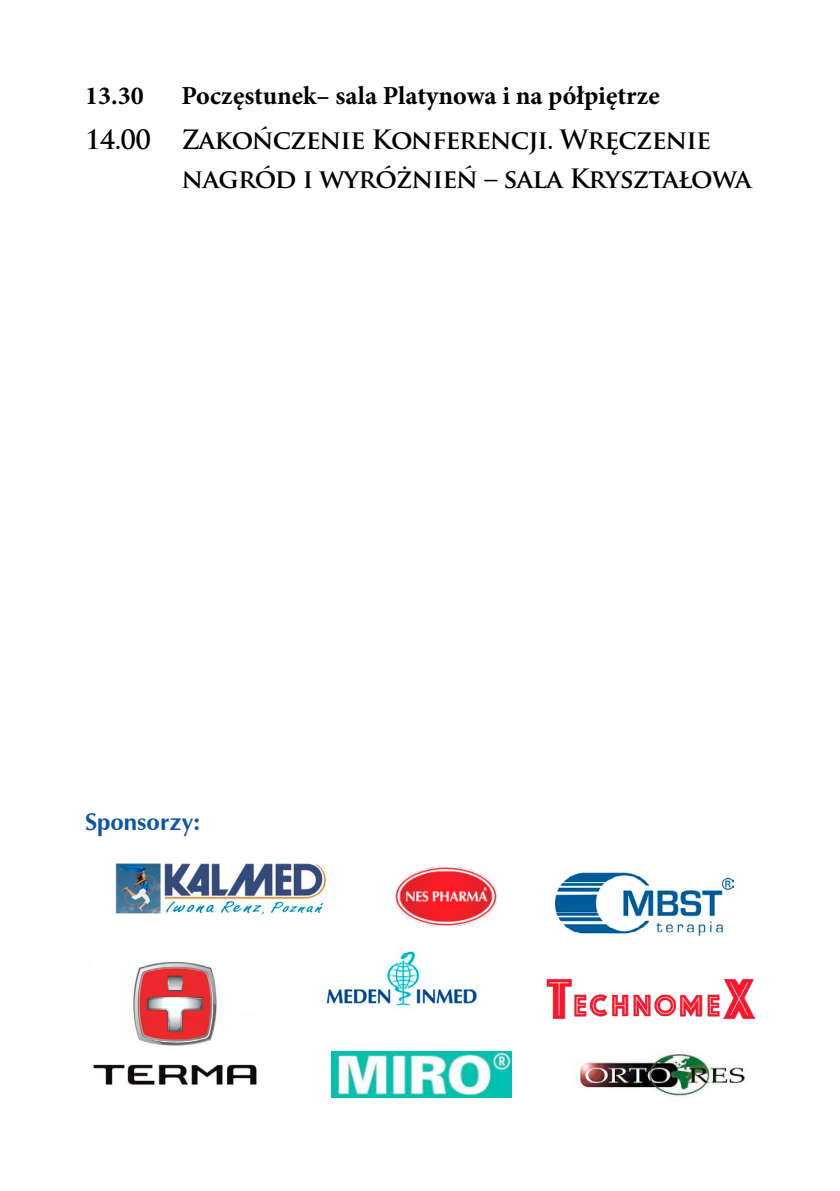
<style>
.page{position:relative;width:840px;height:1191px;background:#fff}
.page>*{position:absolute;margin:0;border:0;box-sizing:border-box;transform-origin:0 0}
.t1{font:700 26px/39px "Trajan Pro";letter-spacing:-.03em;color:#000}
.t2{font:700 26px "Minion Pro";color:#000}
.t3{font:700 24px "Ottawa";color:#0d55a5}
</style>
<div class="page">
<img style="left:116px;top:863px;width:210px;height:52px">
<img style="left:555px;top:872px;width:178px;height:63px">
<img style="left:331px;top:1051px;width:180px;height:46px">
<img style="left:395px;top:867px;width:102px;height:59px">
<img style="left:546px;top:979px;width:208px;height:40px">
<img style="left:93px;top:961px;width:164px;height:124px">
<img style="left:325px;top:951px;width:152px;height:56px">
<img style="left:575px;top:1049px;width:172px;height:48px">
<p class="t2" style="left:85px;top:77px;width:60px">13.30</p>
<p class="t2" style="left:181px;top:77px;width:479px">Poczęstunek– sala Platynowa i na półpiętrze</p>
<p class="t1" style="left:181px;top:120px;width:571px;text-indent:-96px">14.00 Zakończenie Konferencji. Wręczenie nagród i wyróżnień – sala Kryształowa</p>
<p class="t3" style="left:85px;top:806px;width:116px">Sponsorzy:</p>
</div>
